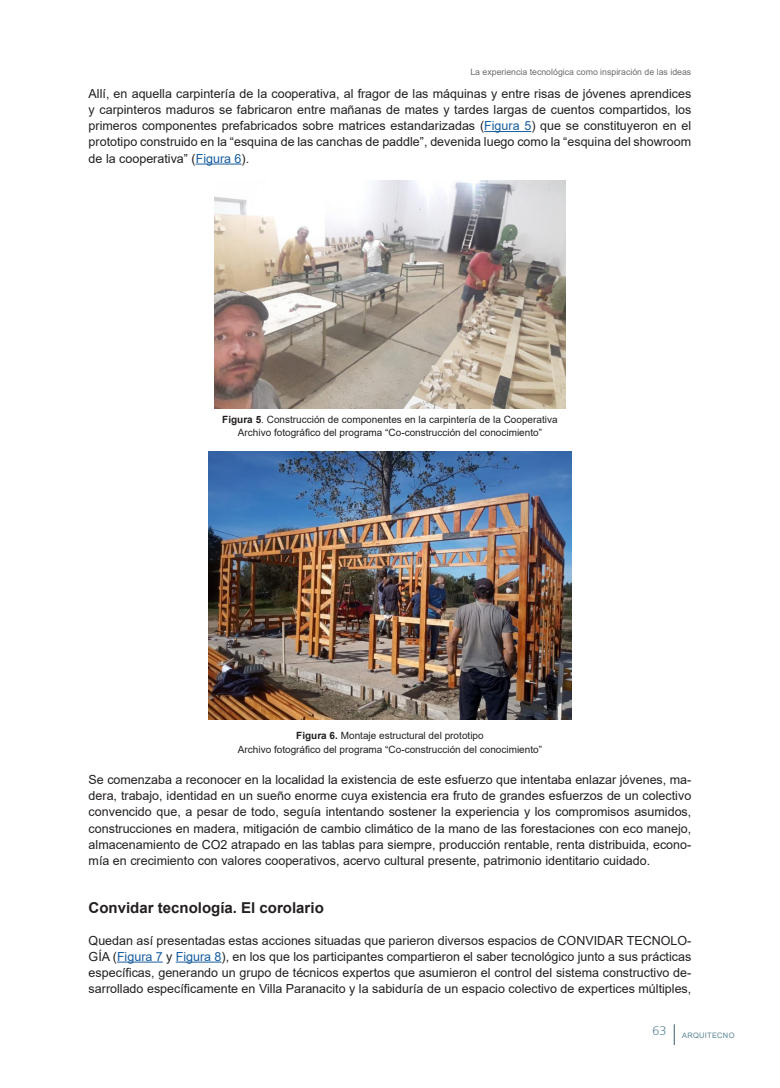
<style>
.page{position:relative;width:780px;height:1088px;background:#fff}
.page>*{position:absolute;margin:0;border:0;box-sizing:border-box;transform-origin:0 0}
.titulo_1-contenido{font:700 15px "Arial";color:#231f20}
.texto{font:12.5px/16.2px "Arial";color:#231f20;text-align:justify}
.epigrafe{font:10px "Arial";color:#231f20}
.bibliografia{font:10px "Arial";color:#231f20}
.t1{font:8.75px "Arial";color:#6c6d70}
.t2{font:7.5px "Arial";letter-spacing:.035em;color:#5a8595}
.s1{color:#175d9e}
.s2{font-weight:700}
</style>
<div class="page">
<svg style="left:674px;top:1024px;width:1px;height:21px"></svg>
<hr style="left:484px;top:131px;width:47px;height:1px;background:#175d9e">
<hr style="left:196px;top:164px;width:45px;height:1px;background:#175d9e">
<hr style="left:117px;top:961px;width:46px;height:1px;background:#175d9e">
<hr style="left:176px;top:961px;width:45px;height:1px;background:#175d9e">
<img style="left:214px;top:180px;width:351px;height:229px">
<img style="left:209px;top:451px;width:362px;height:268px">
<p class="t1" style="left:470px;top:66px;width:222px">La experiencia tecnológica como inspiración de las ideas</p>
<p class="texto" style="left:89px;top:85px;width:604px">Allí, en aquella carpintería de la cooperativa, al fragor de las máquinas y entre risas de jóvenes aprendices y carpinteros maduros se fabricaron entre mañanas de mates y tardes largas de cuentos compartidos, los primeros componentes prefabricados sobre matrices estandarizadas (<span class="s1">Figura 5</span>) que se constituyeron en el prototipo construido en la “esquina de las canchas de paddle”, devenida luego como la “esquina del showroom de la cooperativa” (<span class="s1">Figura 6</span>).</p>
<p class="bibliografia" style="left:222px;top:412px;width:337px"><span class="s2">Figura 5</span>. Construcción de componentes en la carpintería de la Cooperativa</p>
<p class="epigrafe" style="left:238px;top:426px;width:305px">Archivo fotográfico del programa “Co-construcción del conocimiento”</p>
<p class="epigrafe" style="left:296px;top:728px;width:189px"><span class="s2">Figura 6.</span> Montaje estructural del prototipo</p>
<p class="epigrafe" style="left:238px;top:742px;width:305px">Archivo fotográfico del programa “Co-construcción del conocimiento”</p>
<p class="texto" style="left:89px;top:771px;width:604px">Se comenzaba a reconocer en la localidad la existencia de este esfuerzo que intentaba enlazar jóvenes, ma&shy;dera, trabajo, identidad en un sueño enorme cuya existencia era fruto de grandes esfuerzos de un colectivo convencido que, a pesar de todo, seguía intentando sostener la experiencia y los compromisos asumidos, construcciones en madera, mitigación de cambio climático de la mano de las forestaciones con eco manejo, almacenamiento de CO2 atrapado en las tablas para siempre, producción rentable, renta distribuida, econo&shy;mía en crecimiento con valores cooperativos, acervo cultural presente, patrimonio identitario cuidado.</p>
<p class="titulo_1-contenido" style="left:89px;top:897px;width:237px">Convidar tecnología. El corolario</p>
<p class="texto" style="left:89px;top:932px;width:604px">Quedan así presentadas estas acciones situadas que parieron diversos espacios de CONVIDAR TECNOLO-GÍA (<span class="s1">Figura 7</span> y <span class="s1">Figura 8</span>), en los que los participantes compartieron el saber tecnológico junto a sus prácticas específicas, generando un grupo de técnicos expertos que asumieron el control del sistema constructivo de&shy;sarrollado específicamente en Villa Paranacito y la sabiduría de un espacio colectivo de expertices múltiples,</p>
<p class="t2" style="left:652px;top:1030px;width:83px"><sup>63</sup> ARQUITECNO</p>
</div>
